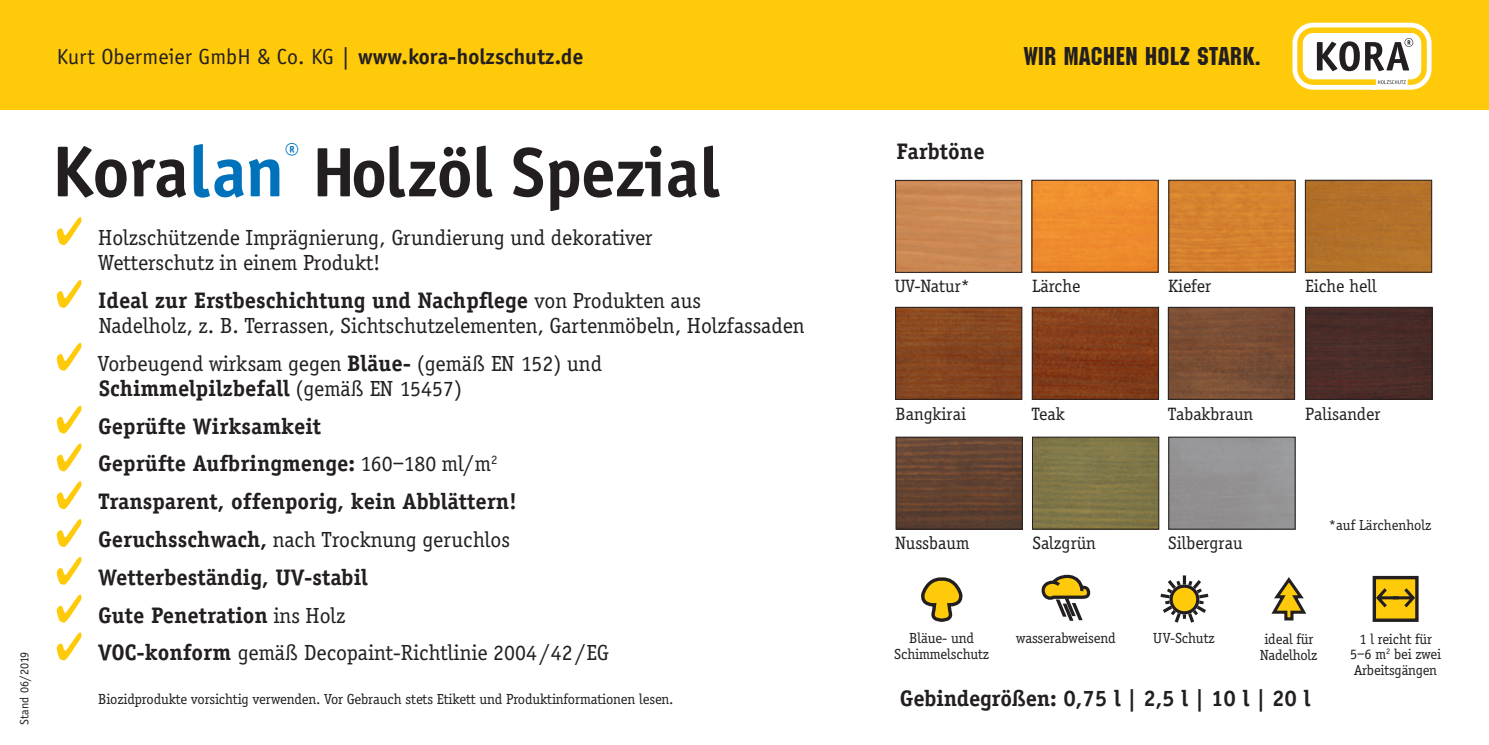
<style>
.page{position:relative;width:1489px;height:745px;background:#fff}
.page>*{position:absolute;margin:0;border:0;box-sizing:border-box;transform-origin:0 0}
.t1{font:700 72px "Officina Sans";color:#231f20}
.t2{font:700 31.5px "Officina Sans";color:#0072bc}
.t3{font:26.75px "Machine ITCTT";letter-spacing:.025em;color:#231f20}
.t4{font:22.5px/25px "Officina Serif";color:#231f20}
.t5{font:700 22.5px/37.8px "Officina Serif";color:#231f20}
.t6{font:22.5px "Officina Sans";letter-spacing:.005em;color:#231f20}
.t7{font:18.5px "Officina Serif";color:#231f20}
.t8{font:15px/15.8px "Officina Serif";letter-spacing:-.01em;color:#231f20}
.t9{font:14.75px/15.8px "Officina Serif";letter-spacing:-.01em;color:#231f20;text-align:center}
.t10{font:12.5px "Officina Sans";letter-spacing:.005em;color:#231f20}
.s1{font-weight:700}
.s2{font-size:74.25px}
.s3{font-size:74.25px;color:#0072bc}
.s4{font-weight:400}
</style>
<div class="page">
<div style="left:0;top:0;width:1488px;height:109px;background:#feca0a"></div>
<div style="left:1292px;top:23px;width:139px;height:67px;border:10px solid #fff;border-radius:16px"></div>
<svg style="left:1297px;top:27px;width:129px;height:58px"></svg>
<svg style="left:57px;top:217px;width:25px;height:28px"></svg>
<svg style="left:57px;top:280px;width:25px;height:28px"></svg>
<svg style="left:57px;top:342px;width:25px;height:28px"></svg>
<svg style="left:57px;top:405px;width:25px;height:28px"></svg>
<svg style="left:57px;top:443px;width:25px;height:28px"></svg>
<svg style="left:57px;top:481px;width:25px;height:28px"></svg>
<svg style="left:57px;top:519px;width:25px;height:27px"></svg>
<svg style="left:57px;top:556px;width:25px;height:28px"></svg>
<svg style="left:57px;top:594px;width:25px;height:28px"></svg>
<svg style="left:57px;top:632px;width:25px;height:28px"></svg>
<div style="left:1170px;top:182px;width:123px;height:88px;background:#d5812e"></div>
<div style="left:1306px;top:182px;width:123px;height:88px;background:#b2712a"></div>
<div style="left:1304px;top:180px;width:127px;height:92px;border:1px solid #231f20"></div>
<img style="left:897px;top:309px;width:123px;height:88px">
<div style="left:895px;top:307px;width:127px;height:92px;border:1px solid #231f20"></div>
<img style="left:1033px;top:309px;width:123px;height:88px">
<div style="left:1031px;top:307px;width:127px;height:92px;border:1px solid #231f20"></div>
<div style="left:897px;top:182px;width:122px;height:88px;background:#cb8854"></div>
<div style="left:895px;top:180px;width:126px;height:92px;border:1px solid #231f20"></div>
<div style="left:1033px;top:182px;width:123px;height:88px;background:#ef8d2e"></div>
<img style="left:1034px;top:438px;width:122px;height:89px">
<div style="left:1032px;top:436px;width:126px;height:93px;border:1px solid #231f20"></div>
<img style="left:897px;top:438px;width:123px;height:89px">
<div style="left:895px;top:436px;width:127px;height:93px;border:1px solid #231f20"></div>
<img style="left:1307px;top:309px;width:122px;height:88px">
<div style="left:1305px;top:307px;width:126px;height:92px;border:1px solid #231f20"></div>
<img style="left:1169px;top:309px;width:123px;height:88px">
<div style="left:1167px;top:307px;width:127px;height:92px;border:1px solid #231f20"></div>
<div style="left:1168px;top:436px;width:127px;height:93px;border:1px solid #231f20"></div>
<svg style="left:1041px;top:574px;width:50px;height:47px"></svg>
<svg style="left:921px;top:577px;width:41px;height:45px"></svg>
<svg style="left:1160px;top:575px;width:49px;height:48px"></svg>
<svg style="left:1271px;top:577px;width:36px;height:44px"></svg>
<div style="left:1374px;top:577px;width:42px;height:42px;background:#feca0a"></div>
<div style="left:1372px;top:575px;width:46px;height:46px;border:3px solid #231f20"></div>
<svg style="left:1374px;top:586px;width:41px;height:22px"></svg>
<p class="t6" style="left:57px;top:44px;width:528px">Kurt Obermeier GmbH &amp; Co. KG | <span class="s1">www.kora-holzschutz.de</span></p>
<p class="t3" style="left:1024px;top:41px;width:238px">WIR MACHEN HOLZ STARK.</p>
<p class="t10" style="left:17px;top:724px;width:75px;rotate:-90deg">Stand 06/2019</p>
<h2 class="t2" style="left:284px;top:137px;width:17px">®</h2>
<h1 class="t1" style="left:52px;top:129px;width:668px"><span class="s2">Kora</span><span class="s3">lan</span> Holzöl Spezial</h1>
<p class="t4" style="left:98px;top:225px;width:556px">Holzschützende Imprägnierung, Grundierung und dekorativer<br>Wetterschutz in einem Produkt!</p>
<p class="t4" style="left:98px;top:288px;width:708px"><span class="s1">Ideal zur Erstbeschichtung und Nachpflege</span> von Produkten aus<br>Nadelholz, z. B. Terrassen, Sichtschutzelementen, Gartenmöbeln, Holzfassaden</p>
<p class="t4" style="left:98px;top:351px;width:505px">Vorbeugend wirksam gegen <span class="s1">Bläue-</span> (gemäß EN 152) und<br><span class="s1">Schimmelpilzbefall</span> (gemäß EN 15457)</p>
<p class="t5" style="left:98px;top:406px;width:512px">Geprüfte Wirksamkeit<br>Geprüfte Aufbringmenge: <span class="s4">160–180 ml/m</span><sup>2<br></sup>Transparent, offenporig, kein Abblättern!<br>Geruchsschwach, <span class="s4">nach Trocknung geruchlos </span>Wetterbeständig, UV-stabil<br>Gute Penetration <span class="s4">ins Holz<br></span>VOC-konform <span class="s4">gemäß Decopaint-Richtlinie 2004 /42 /EG</span></p>
<p class="t5" style="left:896px;top:132px;width:89px">Farbtöne</p>
<p class="t7" style="left:894px;top:275px;width:76px">UV-Natur*</p>
<p class="t7" style="left:1032px;top:275px;width:50px">Lärche</p>
<p class="t7" style="left:1167px;top:275px;width:44px">Kiefer</p>
<p class="t7" style="left:1304px;top:275px;width:73px">Eiche hell</p>
<p class="t7" style="left:895px;top:403px;width:72px">Bangkirai</p>
<p class="t7" style="left:1031px;top:403px;width:34px">Teak</p>
<p class="t7" style="left:1168px;top:403px;width:86px">Tabakbraun</p>
<p class="t7" style="left:1304px;top:403px;width:77px">Palisander</p>
<p class="t8" style="left:1328px;top:516px;width:104px">*auf Lärchenholz</p>
<p class="t7" style="left:895px;top:532px;width:75px">Nussbaum</p>
<p class="t7" style="left:1032px;top:532px;width:65px">Salzgrün</p>
<p class="t7" style="left:1168px;top:532px;width:76px">Silbergrau</p>
<p class="t8" style="left:909px;top:630px;width:66px">Bläue- und</p>
<p class="t8" style="left:1016px;top:630px;width:101px">wasserabweisend</p>
<p class="t8" style="left:1153px;top:630px;width:63px">UV-Schutz</p>
<p class="t8" style="left:894px;top:645px;width:96px">Schimmelschutz</p>
<p class="t8" style="left:1260px;top:630px;width:59px">ideal für<br>Nadelholz</p>
<p class="t9" style="left:1349px;top:630px;width:92px">1 l reicht für<br>5–6 m<sup>2</sup> bei zwei<br>Arbeitsgängen</p>
<p class="t8" style="left:98px;top:691px;width:577px">Biozidprodukte vorsichtig verwenden. Vor Gebrauch stets Etikett und Produktinformationen lesen.</p>
<p class="t5" style="left:899px;top:678px;width:412px">Gebindegrößen: 0,75 l | 2,5 l | 10 l | 20 l</p>
</div>
